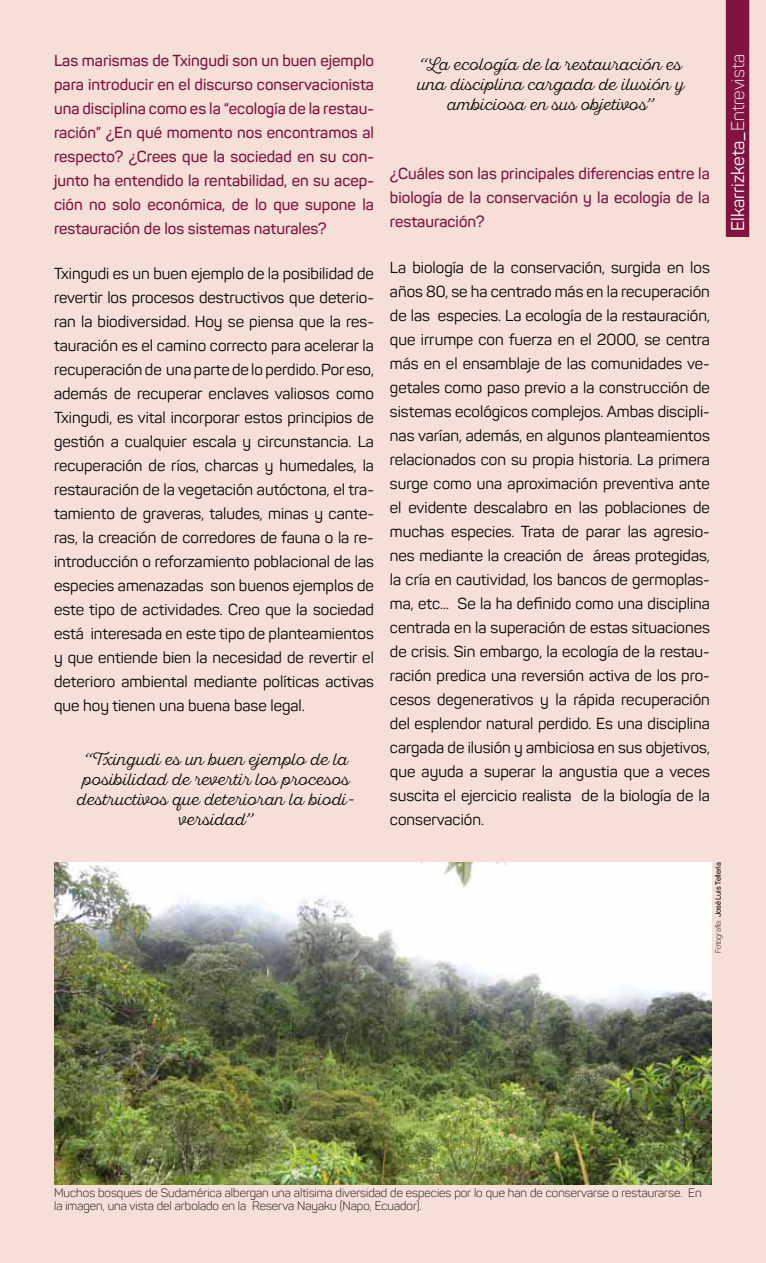
<style>
.page{position:relative;width:766px;height:1263px;background:#fff}
.page>*{position:absolute;margin:0;border:0;box-sizing:border-box;transform-origin:0 0}
.t1{font:18px "Panton";color:#fff}
.t2{font:300 16.5px/19.8px "Sant Elia Script";color:#000;text-align:center}
.t3{font:15.75px/24px "Panton";color:#000;text-align:justify}
.t4{font:600 15.75px/24px "Panton";color:#811340;text-align:justify}
.t5{font:300 12px/13.5px "Panton";color:#000}
.t6{font:600 7.5px "Panton";color:#000}
.s1{font-weight:300}
</style>
<div class="page">
<div style="left:0;top:0;width:765px;height:1263px;background:#f5dfd6"></div>
<div style="left:725px;top:0;width:24px;height:237px;background:#811340"></div>
<img style="left:54px;top:862px;width:657px;height:322px">
<p class="t4" style="left:54px;top:48px;width:321px">Las marismas de Txingudi son un buen ejemplo para introducir en el discurso conservacionista una disciplina como es la “ecología de la restau&shy;ración” ¿En qué momento nos encontramos al respecto? ¿Crees que la sociedad en su con&shy;junto ha entendido la rentabilidad, en su acep&shy;ción no solo económica, de lo que supone la restauración de los sistemas naturales?</p>
<p class="t3" style="left:54px;top:262px;width:321px">Txingudi es un buen ejemplo de la posibilidad de revertir los procesos destructivos que deterio&shy;ran la biodiversidad. Hoy se piensa que la res&shy;tauración es el camino correcto para acelerar la recuperación de una parte de lo perdido. Por eso, además de recuperar enclaves valiosos como Txingudi, es vital incorporar estos principios de gestión a cualquier escala y circunstancia. La recuperación de ríos, charcas y humedales, la restauración de la vegetación autóctona, el tra&shy;tamiento de graveras, taludes, minas y cante&shy;ras, la creación de corredores de fauna o la re&shy;introducción o reforzamiento poblacional de las especies amenazadas son buenos ejemplos de este tipo de actividades. Creo que la sociedad está interesada en este tipo de planteamientos y que entiende bien la necesidad de revertir el deterioro ambiental mediante políticas activas que hoy tienen una buena base legal.</p>
<p class="t2" style="left:76px;top:751px;width:280px">“Txingudi es un buen ejemplo de la posibilidad de revertir los procesos destructivos que deterioran la biodi&shy;versidad”</p>
<p class="t2" style="left:416px;top:56px;width:268px">“La ecología de la restauración es una disciplina cargada de ilusión y ambiciosa en sus objetivos”</p>
<p class="t4" style="left:390px;top:162px;width:321px">¿Cuáles son las principales diferencias entre la biología de la conservación y la ecología de la restauración?</p>
<p class="t3" style="left:390px;top:255px;width:321px">La biología de la conservación, surgida en los años 80, se ha centrado más en la recuperación de las especies. La ecología de la restauración, que irrumpe con fuerza en el 2000, se centra más en el ensamblaje de las comunidades ve&shy;getales como paso previo a la construcción de sistemas ecológicos complejos. Ambas discipli&shy;nas varían, además, en algunos planteamientos relacionados con su propia historia. La primera surge como una aproximación preventiva ante el evidente descalabro en las poblaciones de muchas especies. Trata de parar las agresio&shy;nes mediante la creación de áreas protegidas, la cría en cautividad, los bancos de germoplas&shy;ma, etc... Se la ha definido como una disciplina centrada en la superación de estas situaciones de crisis. Sin embargo, la ecología de la restau&shy;ración predica una reversión activa de los pro&shy;cesos degenerativos y la rápida recuperación del esplendor natural perdido. Es una disciplina cargada de ilusión y ambiciosa en sus objetivos, que ayuda a superar la angustia que a veces suscita el ejercicio realista de la biología de la conservación.</p>
<p class="t1" style="left:726px;top:231px;width:178px;rotate:-90deg">Elkarrizketa_<span class="s1">Entrevista</span></p>
<p class="t6" style="left:713px;top:953px;width:93px;rotate:-90deg"><span class="s1">Fotografía:</span> José Luis Tellería</p>
<p class="t5" style="left:54px;top:1185px;width:649px">Muchos bosques de Sudamérica albergan una altísima diversidad de especies por lo que han de conservarse o restaurarse. En la imagen, una vista del arbolado en la Reserva Nayaku (Napo, Ecuador).</p>
</div>
